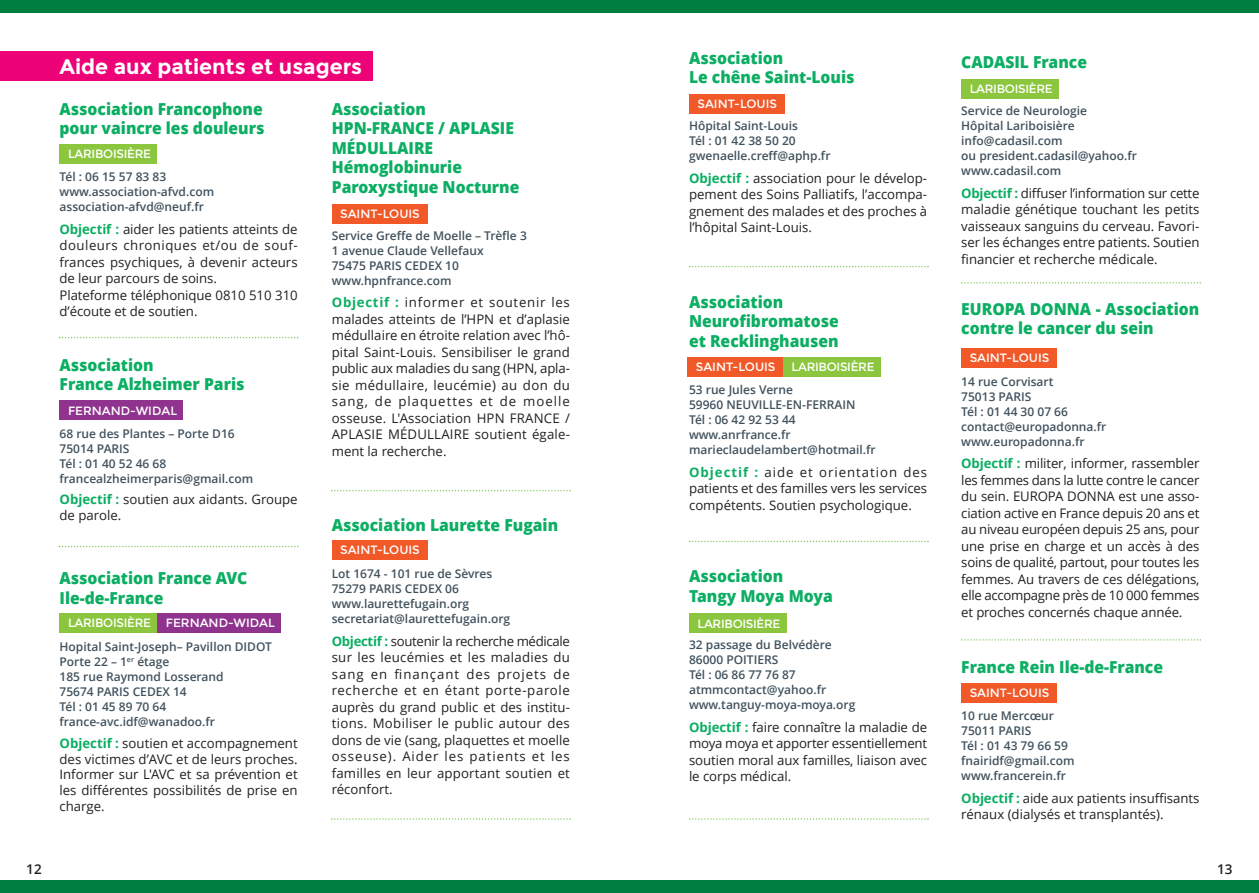
<style>
.page{position:relative;width:1259px;height:893px;background:#fff}
.page>*{position:absolute;margin:0;border:0;box-sizing:border-box;transform-origin:0 0}
.t1{font:700 21px "Montserrat";color:#fff}
.t2{font:800 16.5px/19.5px "Open Sans";color:#0bae62;scale:.95 1}
.t3{font:600 13.5px "Open Sans";color:#231f20}
.t4{font:13.2px/16.5px "Open Sans";color:#231f20;text-align:justify}
.t5{font:600 12px/15px "Open Sans";color:#41525d}
.t6{font:12px "Montserrat";letter-spacing:-.005em;color:#fff}
.t7{font:12px "Montserrat";letter-spacing:-.025em;color:#fff}
.s1{font-weight:700;color:#0bae62}
</style>
<div class="page">
<div style="left:0;top:880px;width:1259px;height:13px;background:#007d40"></div>
<div style="left:0;top:0;width:629px;height:13px;background:#007d40"></div>
<div style="left:629px;top:0;width:630px;height:13px;background:#007d40"></div>
<div style="left:0;top:51px;width:372px;height:30px;background:#ed0277"></div>
<div style="left:332px;top:204px;width:95px;height:19px;background:#f15929"></div>
<div style="left:332px;top:540px;width:95px;height:19px;background:#f15929"></div>
<div style="left:689px;top:94px;width:95px;height:20px;background:#f15929"></div>
<div style="left:689px;top:614px;width:98px;height:19px;background:#8bc63e"></div>
<div style="left:961px;top:79px;width:98px;height:19px;background:#8bc63e"></div>
<div style="left:60px;top:145px;width:97px;height:19px;background:#8bc63e"></div>
<div style="left:961px;top:683px;width:96px;height:19px;background:#f15929"></div>
<div style="left:961px;top:348px;width:96px;height:19px;background:#f15929"></div>
<div style="left:60px;top:401px;width:123px;height:19px;background:#8f338e"></div>
<div style="left:60px;top:613px;width:97px;height:19px;background:#8bc63e"></div>
<div style="left:157px;top:613px;width:124px;height:19px;background:#8f338e"></div>
<div style="left:687px;top:357px;width:96px;height:19px;background:#f15929"></div>
<div style="left:783px;top:357px;width:98px;height:19px;background:#8bc63e"></div>
<svg style="left:59px;top:337px;width:239px;height:1px"></svg>
<svg style="left:59px;top:546px;width:239px;height:1px"></svg>
<svg style="left:331px;top:490px;width:240px;height:1px"></svg>
<svg style="left:689px;top:266px;width:239px;height:1px"></svg>
<svg style="left:689px;top:541px;width:239px;height:1px"></svg>
<svg style="left:689px;top:818px;width:239px;height:2px"></svg>
<svg style="left:331px;top:818px;width:240px;height:2px"></svg>
<svg style="left:961px;top:282px;width:240px;height:2px"></svg>
<svg style="left:961px;top:639px;width:240px;height:2px"></svg>
<h1 class="t1" style="left:60px;top:53px;width:304px">Aide aux patients et usagers</h1>
<p class="t2" style="left:60px;top:99px;width:217px">Association Francophone pour vaincre les douleurs</p>
<p class="t5" style="left:60px;top:169px;width:156px">Tél : 06 15 57 83 83 www.association-afvd.com association-afvd@neuf.fr</p>
<p class="t4" style="left:60px;top:221px;width:240px;text-align:left"><span class="s1">Objectif :</span> aider les patients atteints de douleurs chroniques et/ou de souf&shy;frances psychiques, à devenir acteurs de leur parcours de soins.<br>Plateforme téléphonique 0810 510 310 d’écoute et de soutien.</p>
<p class="t7" style="left:68px;top:147px;width:84px">LARIBOISIÈRE</p>
<p class="t2" style="left:60px;top:355px;width:196px">Association<br>France Alzheimer Paris</p>
<p class="t5" style="left:60px;top:425px;width:195px">68 rue des Plantes – Porte D16<br>75014 PARIS<br>Tél : 01 40 52 46 68 francealzheimerparis@gmail.com</p>
<p class="t4" style="left:60px;top:491px;width:240px;line-height:15.8px"><span class="s1">Objectif :</span> soutien aux aidants. Groupe de parole.</p>
<p class="t6" style="left:68px;top:403px;width:111px">FERNAND-WIDAL</p>
<p class="t2" style="left:60px;top:568px;width:199px">Association France AVC<br>Ile-de-France</p>
<p class="t5" style="left:60px;top:639px;width:214px">Hopital Saint-Joseph– Pavillon DIDOT<br>Porte 22 – 1<sup>er</sup> étage<br>185 rue Raymond Losserand<br>75674 PARIS CEDEX 14<br>Tél : 01 45 89 70 64 france-avc.idf@wanadoo.fr</p>
<p class="t4" style="left:60px;top:735px;width:240px;line-height:15.8px"><span class="s1">Objectif :</span> soutien et accompagnement des victimes d’AVC et de leurs proches.<br>Informer sur L'AVC et sa prévention et les différentes possibilités de prise en charge.</p>
<p class="t7" style="left:68px;top:615px;width:208px">LARIBOISIÈRE FERNAND-WIDAL</p>
<p class="t2" style="left:332px;top:99px;width:199px">Association<br>HPN-FRANCE / APLASIE<br>MÉDULLAIRE<br>Hémoglobinurie<br>Paroxystique Nocturne</p>
<p class="t5" style="left:332px;top:228px;width:197px">Service Greffe de Moelle – Trèfle 3<br>1 avenue Claude Vellefaux<br>75475 PARIS CEDEX 10 www.hpnfrance.com</p>
<p class="t4" style="left:332px;top:294px;width:240px"><span class="s1">Objectif :</span> informer et soutenir les malades atteints de l’HPN et d’aplasie médullaire en étroite relation avec l’hô&shy;pital Saint-Louis. Sensibiliser le grand public aux maladies du sang (HPN, apla&shy;sie médullaire, leucémie) au don du sang, de plaquettes et de moelle osseuse. L'Association HPN FRANCE / APLASIE MÉDULLAIRE soutient égale&shy;ment la recherche.</p>
<p class="t6" style="left:340px;top:206px;width:81px">SAINT-LOUIS</p>
<p class="t2" style="left:332px;top:515px;width:240px">Association Laurette Fugain</p>
<p class="t5" style="left:332px;top:566px;width:180px">Lot 1674 - 101 rue de Sèvres<br>75279 PARIS CEDEX 06 www.laurettefugain.org secretariat@laurettefugain.org</p>
<p class="t4" style="left:332px;top:633px;width:240px"><span class="s1">Objectif :</span> soutenir la recherche médicale sur les leucémies et les maladies du sang en finançant des projets de recherche et en étant porte-parole auprès du grand public et des institu&shy;tions. Mobiliser le public autour des dons de vie (sang, plaquettes et moelle osseuse). Aider les patients et les familles en leur apportant soutien et réconfort.</p>
<p class="t6" style="left:340px;top:542px;width:81px">SAINT-LOUIS</p>
<p class="t2" style="left:689px;top:47px;width:176px">Association<br>Le chêne Saint-Louis</p>
<p class="t5" style="left:689px;top:118px;width:143px">Hôpital Saint-Louis<br>Tél : 01 42 38 50 20 gwenaelle.creff@aphp.fr</p>
<p class="t4" style="left:689px;top:170px;width:240px"><span class="s1">Objectif :</span> association pour le dévelop&shy;pement des Soins Palliatifs, l’accompa&shy;gnement des malades et des proches à l’hôpital Saint-Louis.</p>
<p class="t6" style="left:697px;top:96px;width:81px">SAINT-LOUIS</p>
<p class="t2" style="left:689px;top:292px;width:159px">Association<br>Neurofibromatose et Recklinghausen</p>
<p class="t5" style="left:689px;top:382px;width:188px">53 rue Jules Verne<br>59960 NEUVILLE-EN-FERRAIN<br>Tél : 06 42 92 53 44 www.anrfrance.fr marieclaudelambert@hotmail.fr</p>
<p class="t4" style="left:689px;top:463px;width:240px"><span class="s1">Objectif :</span> aide et orientation des patients et des familles vers les services compétents. Soutien psychologique.</p>
<p class="t6" style="left:696px;top:359px;width:81px">SAINT-LOUIS</p>
<p class="t7" style="left:791px;top:359px;width:84px">LARIBOISIÈRE</p>
<p class="t2" style="left:689px;top:566px;width:153px">Association<br>Tangy Moya Moya</p>
<p class="t5" style="left:689px;top:637px;width:168px">32 passage du Belvédère<br>86000 POITIERS<br>Tél : 06 86 77 76 87 atmmcontact@yahoo.fr www.tanguy-moya-moya.org</p>
<p class="t4" style="left:689px;top:718px;width:240px"><span class="s1">Objectif :</span> faire connaître la maladie de moya moya et apporter essentiellement soutien moral aux familles, liaison avec le corps médical.</p>
<p class="t7" style="left:697px;top:616px;width:84px">LARIBOISIÈRE</p>
<p class="t2" style="left:961px;top:52px;width:134px">CADASIL France</p>
<p class="t5" style="left:961px;top:103px;width:177px">Service de Neurologie<br>Hôpital Lariboisière info@cadasil.com<br>ou president.cadasil@yahoo.fr www.cadasil.com</p>
<p class="t4" style="left:961px;top:184px;width:240px"><span class="s1">Objectif :</span> diffuser l’information sur cette maladie génétique touchant les petits vaisseaux sanguins du cerveau. Favori&shy;ser les échanges entre patients. Soutien financier et recherche médicale.</p>
<p class="t7" style="left:969px;top:81px;width:84px">LARIBOISIÈRE</p>
<p class="t2" style="left:961px;top:298px;width:252px">EUROPA DONNA - Association contre le cancer du sein</p>
<p class="t6" style="left:969px;top:350px;width:81px">SAINT-LOUIS</p>
<p class="t5" style="left:961px;top:374px;width:147px">14 rue Corvisart<br>75013 PARIS<br>Tél : 01 44 30 07 66 contact@europadonna.fr www.europadonna.fr</p>
<p class="t4" style="left:961px;top:455px;width:240px"><span class="s1">Objectif :</span> militer, informer, rassembler les femmes dans la lutte contre le cancer du sein. EUROPA DONNA est une asso&shy;ciation active en France depuis 20 ans et au niveau européen depuis 25 ans, pour une prise en charge et un accès à des soins de qualité, partout, pour toutes les femmes. Au travers de ces délégations, elle accompagne près de 10 000 femmes et proches concernés chaque année.</p>
<p class="t2" style="left:961px;top:657px;width:214px">France Rein Ile-de-France</p>
<p class="t5" style="left:961px;top:708px;width:115px">10 rue Mercœur<br>75011 PARIS<br>Tél : 01 43 79 66 59 fnairidf@gmail.com www.francerein.fr</p>
<p class="t4" style="left:961px;top:789px;width:240px"><span class="s1">Objectif :</span> aide aux patients insuffisants rénaux (dialysés et transplantés).</p>
<p class="t6" style="left:969px;top:685px;width:81px">SAINT-LOUIS</p>
<p class="t3" style="left:26px;top:859px;width:17px">12</p>
<p class="t3" style="left:1217px;top:859px;width:17px">13</p>
</div>
